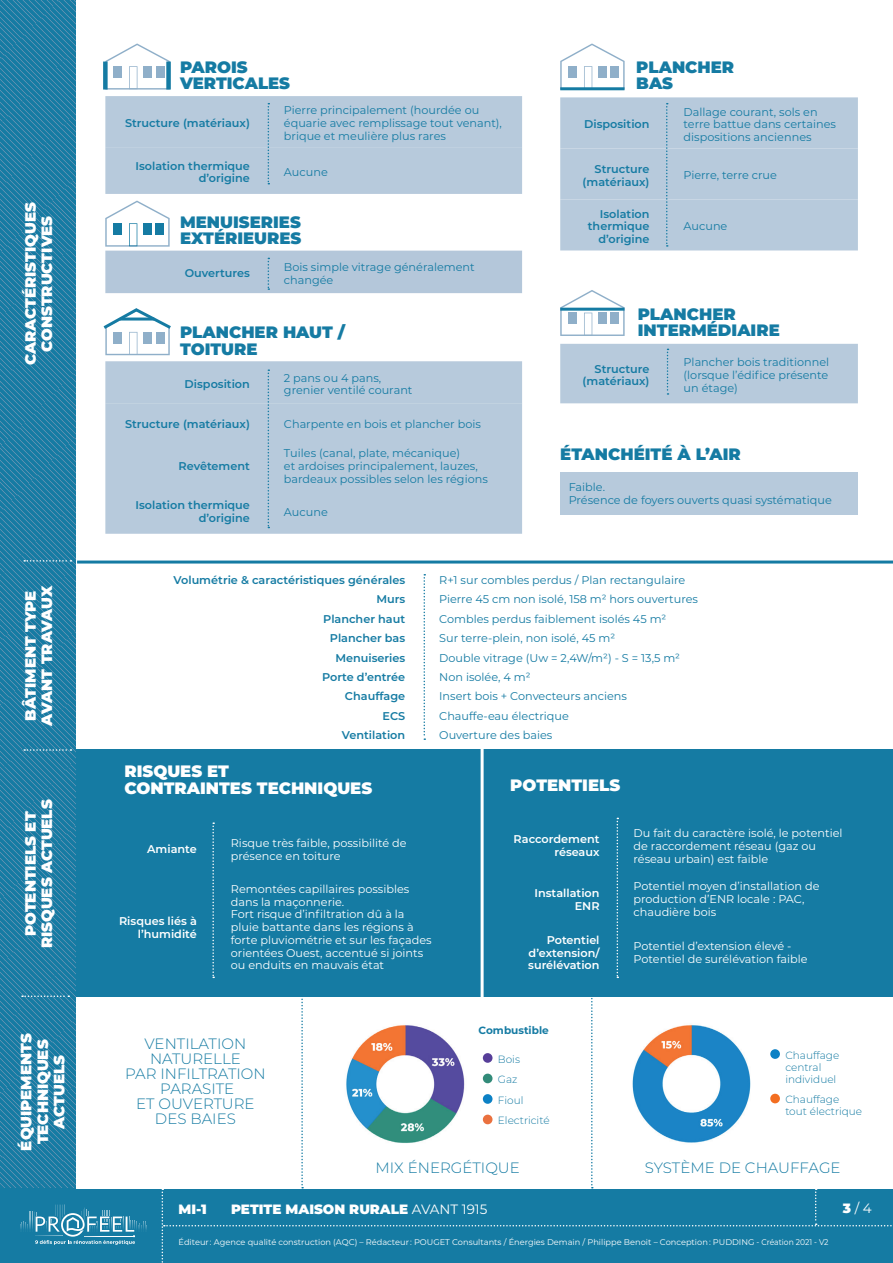
<style>
.page{position:relative;width:893px;height:1263px;background:#fff}
.page>*{position:absolute;margin:0;border:0;box-sizing:border-box;transform-origin:0 0}
.t1{font:900 16.5px/16.5px "Montserrat";color:#157ba3}
.t2{font:900 16.5px/16.5px "Montserrat";color:#fff}
.t3{font:900 15px/16.5px "Montserrat";color:#fff;text-align:center}
.t4{font:300 15px/15px "Montserrat";color:#157ba3;text-align:center}
.t5{font:900 13.5px "Montserrat";color:#fff}
.t6{font:13.5px "Montserrat";color:#fff}
.t7{font:11.25px/12.8px "Montserrat";color:#157ba3}
.t8{font:11.25px/12.8px "Montserrat";color:#fff}
.t9{font:600 11.25px/12.8px "Montserrat";color:#157ba3;text-align:right}
.t10{font:600 11.25px/12.8px "Montserrat";color:#fff;text-align:right}
.t11{font:300 10.5px/20.5px "Montserrat";color:#157ba3}
.t12{font:700 10.5px "Montserrat";color:#157ba3}
.t13{font:8.25px "Montserrat";color:#fff}
.s1{font-weight:400}
.s2{font-weight:900}
</style>
<div class="page">
<svg style="left:0;top:0;width:77px;height:1188px;background:#237fa5"></svg>
<div style="left:0;top:1188px;width:893px;height:75px;background:#157ba3"></div>
<svg style="left:20px;top:1204px;width:127px;height:41px"></svg>
<div style="left:77px;top:750px;width:816px;height:247px;background:#157ba3"></div>
<svg style="left:105px;top:528px;width:417px;height:6px;background:#b9ccdd"></svg>
<svg style="left:560px;top:97px;width:298px;height:153px;background:#baccdd"></svg>
<div style="left:560px;top:472px;width:298px;height:42px;background:#b7cadc"></div>
<div style="left:105px;top:96px;width:417px;height:98px;background:#b7cadc"></div>
<div style="left:105px;top:361px;width:417px;height:167px;background:#b7cadc"></div>
<div style="left:560px;top:103px;width:298px;height:144px;background:#b7cadc"></div>
<div style="left:560px;top:344px;width:298px;height:59px;background:#b7cadc"></div>
<svg style="left:212px;top:822px;width:2px;height:156px"></svg>
<svg style="left:617px;top:818px;width:1px;height:160px"></svg>
<svg style="left:423px;top:574px;width:2px;height:166px"></svg>
<hr style="left:77px;top:560px;width:816px;height:3px;background:#157ba3">
<svg style="left:22px;top:995px;width:47px;height:2px"></svg>
<svg style="left:24px;top:749px;width:47px;height:2px"></svg>
<svg style="left:24px;top:560px;width:47px;height:2px"></svg>
<svg style="left:162px;top:992px;width:731px;height:271px"></svg>
<hr style="left:481px;top:746px;width:3px;height:253px;background:#fff">
<svg style="left:105px;top:43px;width:65px;height:47px"></svg>
<div style="left:103px;top:62px;width:5px;height:28px;background:#157ba3"></div>
<div style="left:166px;top:62px;width:5px;height:28px;background:#157ba3"></div>
<svg style="left:560px;top:43px;width:65px;height:47px"></svg>
<svg style="left:560px;top:290px;width:65px;height:46px"></svg>
<svg style="left:105px;top:201px;width:417px;height:92px"></svg>
<svg style="left:103px;top:308px;width:68px;height:47px"></svg>
<hr style="left:560px;top:87px;width:64px;height:3px;background:#157ba3">
<hr style="left:560px;top:308px;width:64px;height:3px;background:#157ba3">
<img style="left:335px;top:1017px;width:138px;height:131px">
<img style="left:620px;top:1019px;width:137px;height:128px">
<div style="left:483px;top:1053px;width:9px;height:10px;background:#573e99;border-radius:50%"></div>
<div style="left:483px;top:1073px;width:9px;height:10px;background:#328b79;border-radius:50%"></div>
<div style="left:483px;top:1094px;width:9px;height:10px;background:#0c81c5;border-radius:50%"></div>
<div style="left:483px;top:1115px;width:9px;height:9px;background:#ea713f;border-radius:50%"></div>
<div style="left:770px;top:1049px;width:10px;height:10px;background:#0c81c5;border-radius:50%"></div>
<div style="left:770px;top:1094px;width:10px;height:9px;background:#f36e21;border-radius:50%"></div>
<h2 class="t3" style="left:21px;top:365px;width:164px;rotate:-90deg">CARACTÉRISTIQUES<br>CONSTRUCTIVES</h2>
<h2 class="t3" style="left:21px;top:725px;width:141px;rotate:-90deg">BÂTIMENT TYPE<br>AVANT TRAVAUX</h2>
<h2 class="t3" style="left:21px;top:948px;width:150px;rotate:-90deg">POTENTIELS ET<br>RISQUES ACTUELS</h2>
<h1 class="t1" style="left:180px;top:58px;width:112px">PAROIS<br>VERTICALES</h1>
<p class="t9" style="left:125px;top:116px;width:126px">Structure (matériaux)</p>
<p class="t7" style="left:284px;top:104px;width:219px">Pierre principalement (hourdée ou équarie avec remplissage tout venant), brique et meulière plus rares</p>
<p class="t9" style="left:135px;top:159px;width:116px">Isolation thermique d’origine</p>
<p class="t7" style="left:284px;top:165px;width:45px">Aucune</p>
<h1 class="t1" style="left:180px;top:213px;width:123px">MENUISERIES<br>EXTÉRIEURES</h1>
<p class="t9" style="left:185px;top:266px;width:67px">Ouvertures</p>
<p class="t7" style="left:284px;top:260px;width:192px">Bois simple vitrage généralement changée</p>
<h1 class="t1" style="left:180px;top:323px;width:166px">PLANCHER HAUT /<br>TOITURE</h1>
<p class="t9" style="left:185px;top:377px;width:67px">Disposition</p>
<p class="t7" style="left:284px;top:371px;width:130px">2 pans ou 4 pans, grenier ventilé courant</p>
<p class="t9" style="left:125px;top:417px;width:126px">Structure (matériaux)</p>
<p class="t7" style="left:284px;top:418px;width:198px">Charpente en bois et plancher bois</p>
<p class="t9" style="left:179px;top:459px;width:73px">Revêtement</p>
<p class="t7" style="left:284px;top:446px;width:205px">Tuiles (canal, plate, mécanique)<br>et ardoises principalement, lauzes, bardeaux possibles selon les régions</p>
<p class="t9" style="left:135px;top:498px;width:116px">Isolation thermique d’origine</p>
<p class="t7" style="left:284px;top:505px;width:45px">Aucune</p>
<h1 class="t1" style="left:636px;top:58px;width:99px">PLANCHER<br>BAS</h1>
<p class="t9" style="left:584px;top:117px;width:67px">Disposition</p>
<p class="t7" style="left:684px;top:105px;width:154px">Dallage courant, sols en terre battue dans certaines dispositions anciennes</p>
<p class="t9" style="left:583px;top:162px;width:68px">Structure (matériaux)</p>
<p class="t7" style="left:684px;top:169px;width:95px">Pierre, terre crue</p>
<p class="t9" style="left:588px;top:207px;width:63px">Isolation thermique d’origine</p>
<p class="t7" style="left:684px;top:220px;width:45px">Aucune</p>
<h1 class="t1" style="left:638px;top:304px;width:143px">PLANCHER<br>INTERMÉDIAIRE</h1>
<p class="t9" style="left:583px;top:362px;width:68px">Structure (matériaux)</p>
<p class="t7" style="left:684px;top:355px;width:147px;text-align:justify">Plancher bois traditionnel (lorsque l’édifice présente un étage)</p>
<h1 class="t1" style="left:560px;top:444px;width:182px">ÉTANCHÉITÉ À L’AIR</h1>
<p class="t7" style="left:569px;top:480px;width:265px">Faible.<br>Présence de foyers ouverts quasi systématique</p>
<p class="t9" style="left:174px;top:573px;width:233px">Volumétrie &amp; caractéristiques générales</p>
<p class="t7" style="left:439px;top:573px;width:248px">R+1 sur combles perdus / Plan rectangulaire</p>
<p class="t9" style="left:376px;top:592px;width:30px">Murs</p>
<p class="t7" style="left:439px;top:592px;width:260px">Pierre 45 cm non isolé, 158 m² hors ouvertures</p>
<p class="t9" style="left:323px;top:612px;width:84px">Plancher haut</p>
<p class="t7" style="left:439px;top:612px;width:229px">Combles perdus faiblement isolés 45 m²</p>
<p class="t9" style="left:330px;top:631px;width:77px">Plancher bas</p>
<p class="t7" style="left:439px;top:631px;width:177px">Sur terre-plein, non isolé, 45 m²</p>
<p class="t9" style="left:335px;top:651px;width:71px">Menuiseries</p>
<p class="t7" style="left:439px;top:651px;width:242px">Double vitrage (Uw = 2,4W/m²) - S = 13,5 m²</p>
<p class="t9" style="left:322px;top:670px;width:85px">Porte d’entrée</p>
<p class="t7" style="left:439px;top:670px;width:93px">Non isolée, 4 m²</p>
<p class="t9" style="left:345px;top:689px;width:62px">Chauffage</p>
<p class="t7" style="left:439px;top:689px;width:189px">Insert bois + Convecteurs anciens</p>
<p class="t9" style="left:382px;top:709px;width:24px">ECS</p>
<p class="t7" style="left:439px;top:709px;width:131px">Chauffe-eau électrique</p>
<p class="t9" style="left:342px;top:728px;width:65px">Ventilation</p>
<p class="t7" style="left:439px;top:728px;width:115px">Ouverture des baies</p>
<h1 class="t2" style="left:124px;top:762px;width:249px">RISQUES ET<br>CONTRAINTES TECHNIQUES</h1>
<p class="t10" style="left:147px;top:842px;width:51px">Amiante</p>
<p class="t8" style="left:231px;top:836px;width:177px">Risque très faible, possibilité de présence en toiture</p>
<p class="t10" style="left:119px;top:914px;width:79px">Risques liés à l’humidité</p>
<p class="t8" style="left:231px;top:882px;width:202px">Remontées capillaires possibles dans la maçonnerie.<br>Fort risque d’infiltration dû à la pluie battante dans les régions à forte pluviométrie et sur les façades orientées Ouest, accentué si joints ou enduits en mauvais état</p>
<h1 class="t2" style="left:510px;top:776px;width:111px">POTENTIELS</h1>
<p class="t10" style="left:514px;top:832px;width:87px">Raccordement réseaux</p>
<p class="t8" style="left:634px;top:826px;width:210px">Du fait du caractère isolé, le potentiel de raccordement réseau (gaz ou réseau urbain) est faible</p>
<p class="t10" style="left:535px;top:886px;width:67px">Installation<br>ENR</p>
<p class="t8" style="left:634px;top:880px;width:187px">Potentiel moyen d’installation de production d’ENR locale : PAC, chaudière bois</p>
<p class="t10" style="left:528px;top:933px;width:73px;text-align:justify;text-indent:18px">Potentiel d’extension/ surélévation</p>
<p class="t8" style="left:634px;top:939px;width:176px">Potentiel d’extension élevé -<br>Potentiel de surélévation faible</p>
<h2 class="t3" style="left:17px;top:1150px;width:119px;rotate:-90deg">ÉQUIPEMENTS<br>TECHNIQUES<br>ACTUELS</h2>
<h2 class="t4" style="left:125px;top:1036px;width:142px">VENTILATION<br>NATURELLE<br>PAR INFILTRATION<br>PARASITE<br>ET OUVERTURE<br>DES BAIES</h2>
<p class="t12" style="left:479px;top:1022px;width:72px">Combustible</p>
<p class="t11" style="left:498px;top:1048px;width:53px">Bois<br>Gaz<br>Fioul<br>Electricité</p>
<p class="t11" style="left:785px;top:1049px;width:56px;line-height:12px">Chauffage central individuel</p>
<p class="t11" style="left:785px;top:1093px;width:78px;line-height:12px">Chauffage tout électrique</p>
<h2 class="t4" style="left:376px;top:1159px;width:146px">MIX ÉNERGÉTIQUE</h2>
<h2 class="t4" style="left:645px;top:1159px;width:197px">SYSTÈME DE CHAUFFAGE</h2>
<p class="t5" style="left:179px;top:1199px;width:30px">MI-1</p>
<p class="t5" style="left:231px;top:1199px;width:258px">PETITE MAISON RURALE <span class="s1">AVANT 1915</span></p>
<p class="t13" style="left:179px;top:1236px;width:651px">Éditeur : Agence qualité construction (AQC) – Rédacteur : POUGET Consultants / Énergies Demain / Philippe Benoit – Conception : PUDDING - Création 2021 - V2</p>
<p class="t6" style="left:843px;top:1199px;width:30px"><span class="s2">3</span> / 4</p>
</div>
